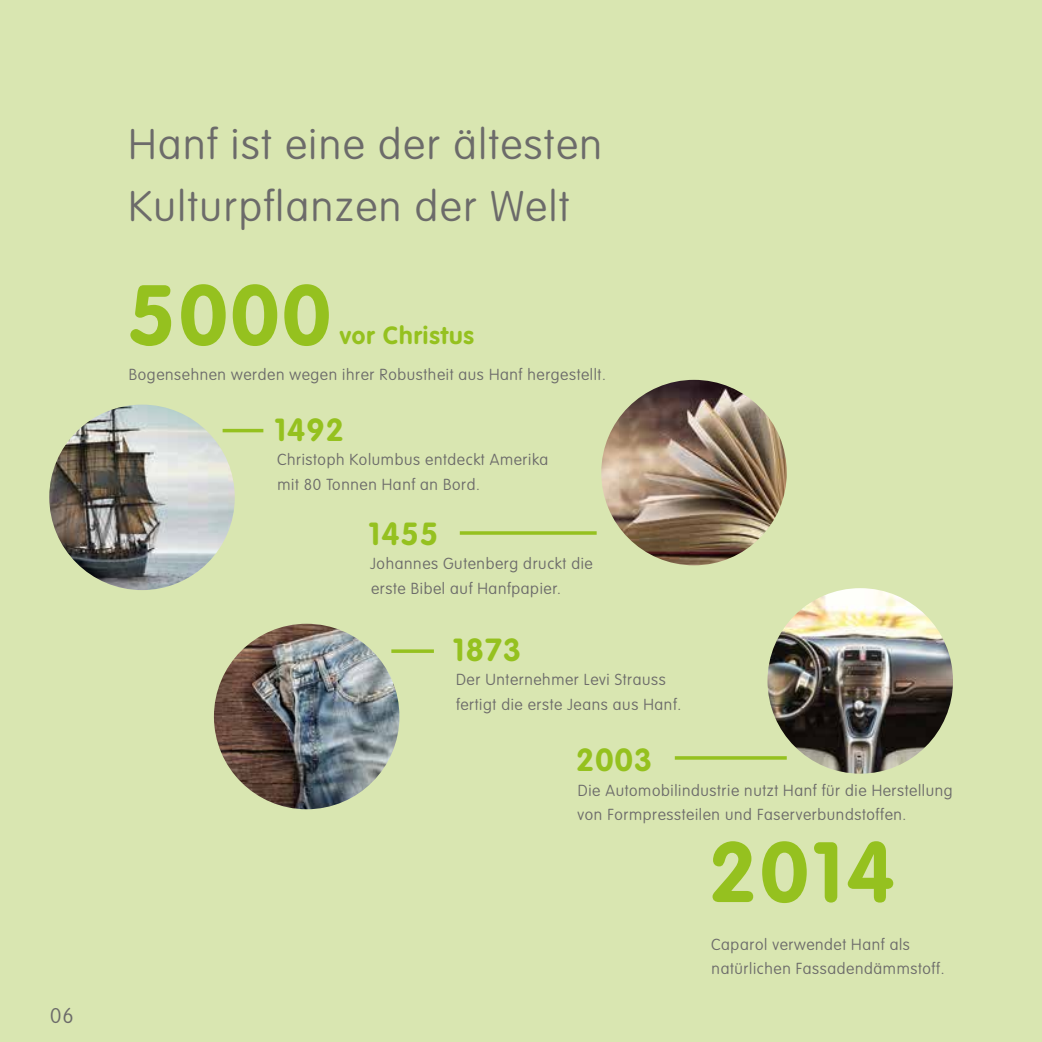
<style>
.page{position:relative;width:1042px;height:1042px;background:#d9e6b1}
.page>*{position:absolute;margin:0;border:0;box-sizing:border-box;transform-origin:0 0}
.t1{font:700 84px "VAG Rounded LT";letter-spacing:.04em;color:#95c11f}
.t2{font:100 42px/61.2px "VAG Rounded LT";letter-spacing:.04em;color:#6c6b6a}
.t3{font:700 31.5px "VAG Rounded LT";letter-spacing:.04em;color:#95c11f}
.t4{font:700 24.5px "VAG Rounded LT";letter-spacing:.04em;color:#95c11f}
.t5{font:100 21px "VAG Rounded LT";color:#6c6b6a}
.t6{font:100 15.75px/24.5px "VAG Rounded LT";letter-spacing:.04em;color:#6c6b6a}
</style>
<div class="page">
<svg style="left:460px;top:531px;width:137px;height:4px"></svg>
<svg style="left:391px;top:649px;width:43px;height:4px"></svg>
<hr style="left:223px;top:429px;width:40px;height:3px;background:#95c11f">
<svg style="left:675px;top:756px;width:112px;height:4px"></svg>
<img style="left:601px;top:380px;width:186px;height:185px;border-radius:93px">
<img style="left:767px;top:588px;width:186px;height:185px;border-radius:93px">
<img style="left:49px;top:405px;width:186px;height:185px;border-radius:93px">
<img style="left:214px;top:624px;width:185px;height:185px;border-radius:93px">
<h3 class="t5" style="left:50px;top:1004px;width:25px">06</h3>
<h2 class="t2" style="left:128px;top:115px;width:475px">Hanf ist eine der ältesten<br>Kulturpflanzen der Welt</h2>
<h1 class="t1" style="left:128px;top:266px;width:204px">5000</h1>
<h3 class="t4" style="left:340px;top:321px;width:136px">vor Christus</h3>
<p class="t6" style="left:129px;top:363px;width:478px">Bogensehnen werden wegen ihrer Robustheit aus Hanf hergestellt.</p>
<h3 class="t3" style="left:274px;top:411px;width:71px">1492</h3>
<p class="t6" style="left:277px;top:448px;width:273px">Christoph Kolumbus entdeckt Amerika mit 80 Tonnen Hanf an Bord.</p>
<h3 class="t3" style="left:369px;top:515px;width:71px">1455</h3>
<p class="t6" style="left:370px;top:552px;width:224px">Johannes Gutenberg druckt die erste Bibel auf Hanfpapier.</p>
<h3 class="t3" style="left:453px;top:631px;width:70px">1873</h3>
<p class="t6" style="left:456px;top:668px;width:227px">Der Unternehmer Levi Strauss fertigt die erste Jeans aus Hanf.</p>
<h3 class="t3" style="left:576px;top:741px;width:78px">2003</h3>
<p class="t6" style="left:577px;top:778px;width:377px">Die Automobilindustrie nutzt Hanf für die Herstellung von Formpressteilen und Faserverbundstoffen.</p>
<h1 class="t1" style="left:709px;top:823px;width:187px">2014</h1>
<p class="t6" style="left:711px;top:932px;width:235px">Caparol verwendet Hanf als natürlichen Fassadendämmstoff.</p>
</div>
